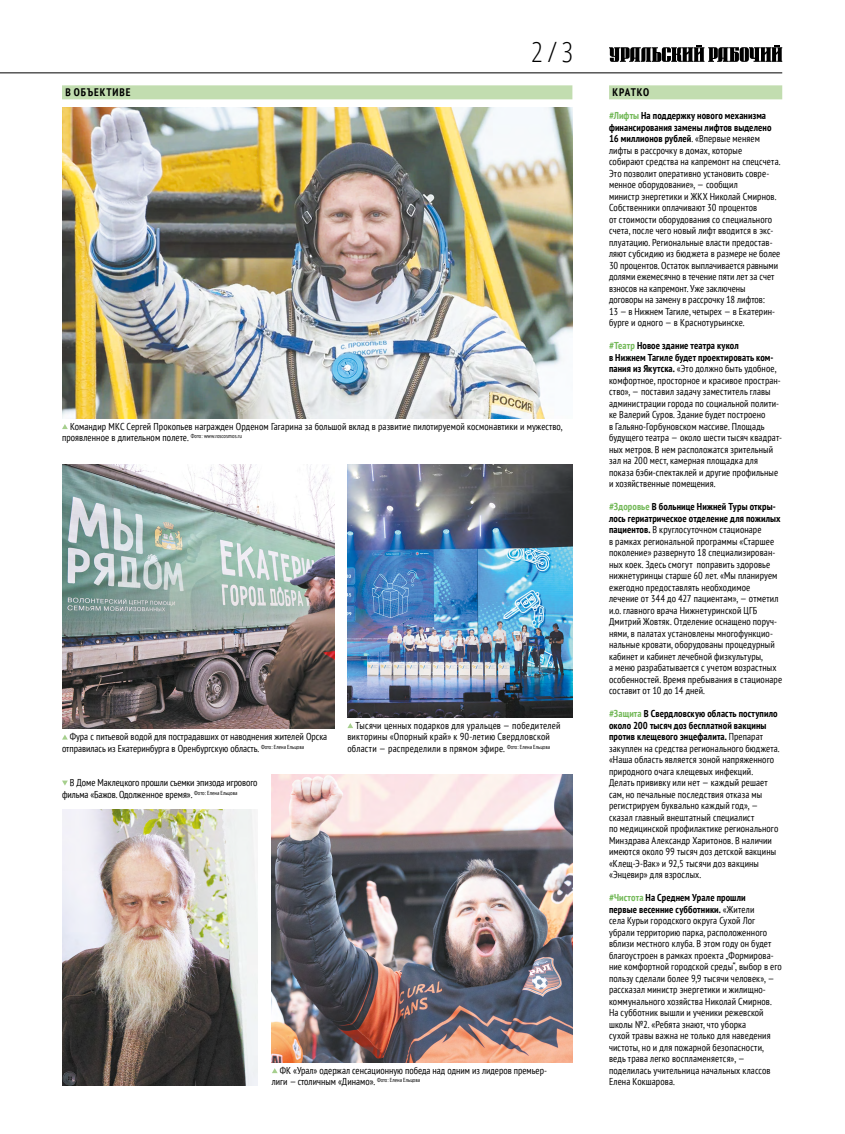
<style>
.page{position:relative;width:845px;height:1134px;background:#fff}
.page>*{position:absolute;margin:0;border:0;box-sizing:border-box;transform-origin:0 0}
.t1{font:300 condensed 28px "Open Sans";color:#000}
.t2{font:700 condensed 11px "PT Sans";letter-spacing:.08em;color:#000}
.t3{font:condensed 10px/11.5px "PT Sans";letter-spacing:.01em;color:#000}
.t4{font:condensed 10px/11.5px "PT Sans";letter-spacing:-.01em;color:#000}
.s1{font-weight:700;color:#74b959}
.s2{font-weight:700}
</style>
<div class="page">
<hr style="left:0;top:72px;width:782px;height:1px;background:#000">
<div style="left:62px;top:85px;width:510px;height:14px;background:#c2ddb0"></div>
<svg style="left:609px;top:45px;width:173px;height:17px"></svg>
<img style="left:62px;top:108px;width:510px;height:310px">
<svg style="left:272px;top:1068px;width:6px;height:5px"></svg>
<img style="left:347px;top:464px;width:225px;height:253px">
<img style="left:62px;top:809px;width:196px;height:276px">
<svg style="left:347px;top:723px;width:6px;height:5px"></svg>
<img style="left:272px;top:775px;width:300px;height:287px">
<img style="left:62px;top:464px;width:272px;height:265px">
<svg style="left:62px;top:780px;width:6px;height:6px"></svg>
<svg style="left:62px;top:424px;width:6px;height:5px"></svg>
<svg style="left:62px;top:735px;width:6px;height:5px"></svg>
<div style="left:609px;top:85px;width:173px;height:14px;background:#c2ddb0"></div>
<p class="t2" style="left:65px;top:85px;width:67px">В ОБЪЕКТИВЕ</p>
<h1 class="t1" style="left:531px;top:33px;width:43px">2 / 3</h1>
<p class="t3" style="left:62px;top:420px;width:502px;text-indent:8px">Командир МКС Сергей Прокопьев награжден Орденом Гагарина за большой вклад в развитие пилотируемой космонавтики и мужество, проявленное в длительном полете. <sup>Фото:</sup> <sup>www.roscosmos.ru</sup></p>
<p class="t3" style="left:62px;top:731px;width:267px;text-indent:8px">Фура с питьевой водой для пострадавших от наводнения жителей Орска отправилась из Екатеринбурга в Оренбургскую область. <sup>Фото:</sup> <sup>Елена</sup> <sup>Ельцова</sup></p>
<p class="t4" style="left:62px;top:777px;width:197px;text-indent:8px">В Доме Маклецкого прошли съемки эпизода игрового фильма «Бажов. Одолженное время». <sup>Фото:</sup> <sup>Елена</sup> <sup>Ельцова</sup></p>
<p class="t3" style="left:347px;top:719px;width:215px;text-indent:8px">Тысячи ценных подарков для уральцев — победителей викторины «Опорный край» к 90-летию Свердловской области — распределили в прямом эфире. <sup>Фото:</sup> <sup>Елена</sup> <sup>Ельцова</sup></p>
<p class="t3" style="left:272px;top:1064px;width:276px;text-indent:8px">ФК «Урал» одержал сенсационную победа над одним из лидеров премьер&shy;лиги — столичным «Динамо». <sup>Фото:</sup> <sup>Елена</sup> <sup>Ельцова</sup></p>
<p class="t2" style="left:612px;top:85px;width:38px">КРАТКО</p>
<p class="t3" style="left:609px;top:110px;width:173px"><span class="s1">#Лифты</span> <span class="s2">На поддержку нового механизма финансирования замены лифтов выделено 16 миллионов рублей</span>. «Впервые меняем лифты в рассрочку в домах, которые<br>собирают средства на капремонт на спецсчета.<br>Это позволит оперативно установить совре&shy;менное оборудование», — сообщил<br>министр энергетики и ЖКХ Николай Смирнов.<br>Собственники оплачивают 30 процентов<br>от стоимости оборудования со специального счета, после чего новый лифт вводится в экс&shy;плуатацию. Региональные власти предостав&shy;ляют субсидию из бюджета в размере не более 30 процентов. Остаток выплачивается равными долями ежемесячно в течение пяти лет за счет взносов на капремонт. Уже заключены договоры на замену в рассрочку 18 лифтов:<br>13 — в Нижнем Тагиле, четырех — в Екатерин&shy;бурге и одного — в Краснотурьинске.</p>
<p class="t3" style="left:609px;top:340px;width:174px"><span class="s1">#Театр</span> <span class="s2">Новое здание театра кукол<br>в Нижнем Тагиле будет проектировать ком&shy;пания из Якутска.</span> «Это должно быть удобное, комфортное, просторное и красивое простран&shy;ство», — поставил задачу заместитель главы администрации города по социальной полити&shy;ке Валерий Суров. Здание будет построено<br>в Гальяно-Горбуновском массиве. Площадь будущего театра — около шести тысяч квадрат&shy;ных метров. В нем расположатся зрительный зал на 200 мест, камерная площадка для показа бэби-спектаклей и другие профильные и хозяйственные помещения.</p>
<p class="t3" style="left:609px;top:501px;width:175px"><span class="s1">#Здоровье</span> <span class="s2">В больнице Нижней Туры откры&shy;лось гериатрическое отделение для пожилых пациентов.</span> В круглосуточном стационаре<br>в рамках региональной программы «Старшее поколение» развернуто 18 специализирован&shy;ных коек. Здесь смогут поправить здоровье нижнетуринцы старше 60 лет. «Мы планируем ежегодно предоставлять необходимое лечение от 344 до 427 пациентам», — отметил и.о. главного врача Нижнетуринской ЦГБ Дмитрий Жовтяк. Отделение оснащено поруч&shy;нями, в палатах установлены многофункцио&shy;нальные кровати, оборудованы процедурный кабинет и кабинет лечебной физкультуры,<br>а меню разрабатывается с учетом возрастных особенностей. Время пребывания в стационаре составит от 10 до 14 дней.</p>
<p class="t3" style="left:609px;top:708px;width:172px"><span class="s1">#Защита</span> <span class="s2">В Свердловскую область поступило около 200 тысяч доз бесплатной вакцины против клещевого энцефалита.</span> Препарат закуплен на средства регионального бюджета. «Наша область является зоной напряженного природного очага клещевых инфекций.<br>Делать прививку или нет — каждый решает сам, но печальные последствия отказа мы регистрируем буквально каждый год», — сказал главный внештатный специалист<br>по медицинской профилактике регионального Минздрава Александр Харитонов. В наличии имеются около 99 тысяч доз детской вакцины «Клещ-Э-Вак» и 92,5 тысячи доз вакцины «Энцевир» для взрослых.</p>
<p class="t3" style="left:609px;top:892px;width:174px"><span class="s1">#Чистота</span> <span class="s2">На Среднем Урале прошли<br>первые весенние субботники.</span> «Жители<br>села Курьи городского округа Сухой Лог убрали территорию парка, расположенного вблизи местного клуба. В этом году он будет благоустроен в рамках проекта „Формирова&shy;ние комфортной городской среды“, выбор в его пользу сделали более 9,9 тысячи человек», — рассказал министр энергетики и жилищно&shy;коммунального хозяйства Николай Смирнов.<br>На субботник вышли и ученики режевской школы №2. «Ребята знают, что уборка<br>сухой травы важна не только для наведения чистоты, но и для пожарной безопасности, ведь трава легко воспламеняется», — поделилась учительница начальных классов Елена Кокшарова.</p>
</div>
